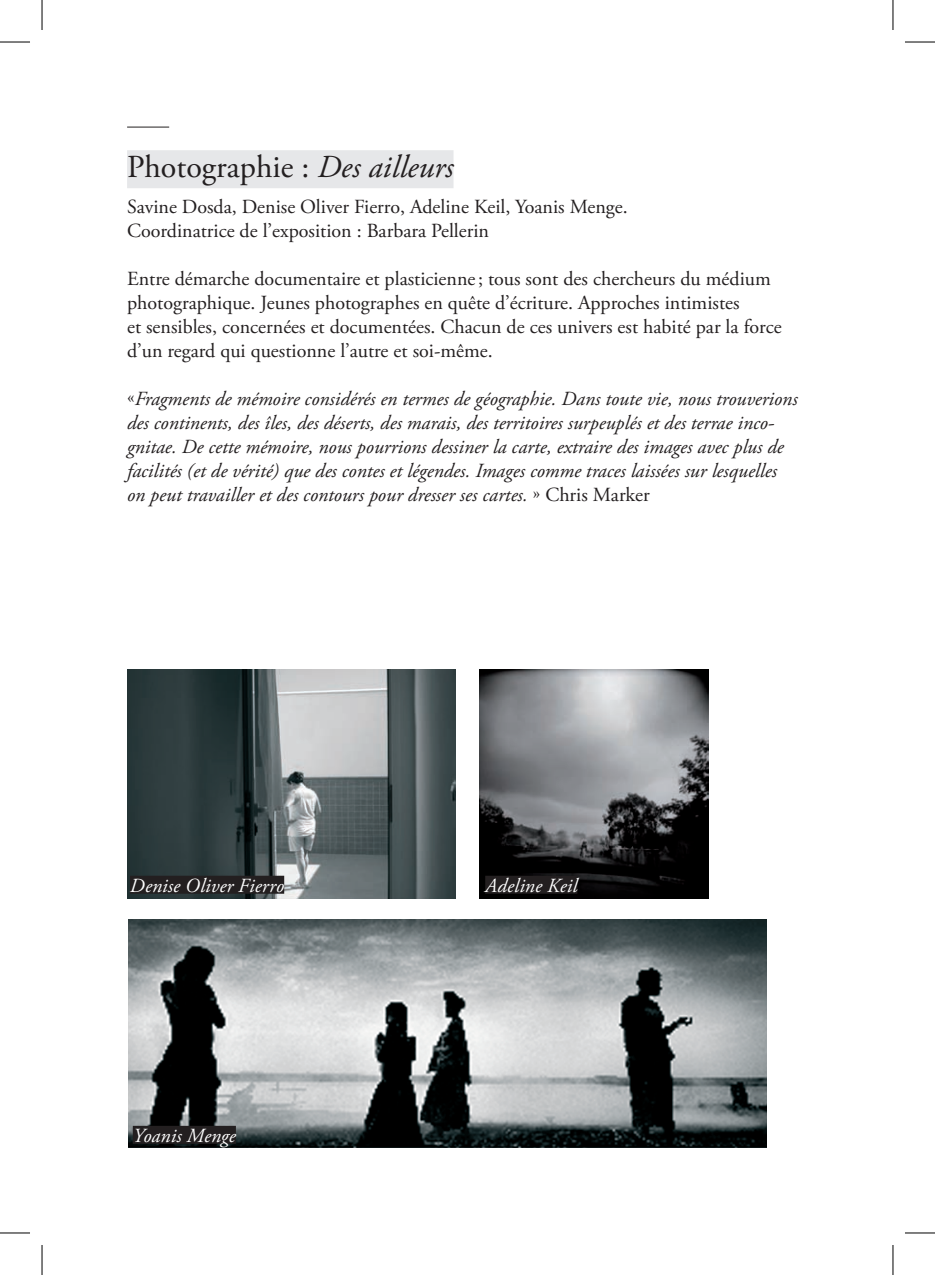
<style>
.page{position:relative;width:935px;height:1275px;background:#fff}
.page>*{position:absolute;margin:0;border:0;box-sizing:border-box;transform-origin:0 0}
.t1{font:32px "Adobe Garamond Pro";color:#231f20}
.t2{font:italic 20px/24px "Adobe Garamond Pro";color:#231f20}
.t3{font:20px/24px "Adobe Garamond Pro";color:#231f20}
.t4{font:italic 20px "Adobe Garamond Pro";letter-spacing:.01em;color:#fff}
.s1{font-style:italic}
.s2{font-style:normal}
</style>
<div class="page">
<hr style="left:127px;top:127px;width:42px;height:1px;background:#231f20">
<div style="left:127px;top:150px;width:326px;height:38px;background:#e6e7e9"></div>
<img style="left:479px;top:669px;width:229px;height:229px">
<div style="left:485px;top:875px;width:92px;height:18px;background:#231f20"></div>
<img style="left:127px;top:669px;width:328px;height:229px">
<div style="left:130px;top:875px;width:154px;height:18px;background:#231f20"></div>
<img style="left:128px;top:919px;width:638px;height:228px">
<div style="left:133px;top:1125px;width:103px;height:18px;background:#231f20"></div>
<hr style="left:0;top:42px;width:30px;height:1px;background:#000">
<hr style="left:904px;top:42px;width:30px;height:1px;background:#000">
<hr style="left:0;top:1232px;width:30px;height:1px;background:#000">
<hr style="left:904px;top:1232px;width:30px;height:1px;background:#000">
<hr style="left:42px;top:0;width:1px;height:30px;background:#000">
<hr style="left:42px;top:1245px;width:1px;height:30px;background:#000">
<hr style="left:892px;top:0;width:1px;height:30px;background:#000">
<hr style="left:892px;top:1245px;width:1px;height:30px;background:#000">
<h1 class="t1" style="left:127px;top:148px;width:328px">Photographie : <span class="s1">Des ailleurs</span></h1>
<p class="t3" style="left:127px;top:196px;width:502px">Savine Dosda, Denise Oliver Fierro, Adeline Keil, Yoanis Menge.<br>Coordinatrice de l’exposition : Barbara Pellerin</p>
<p class="t3" style="left:127px;top:268px;width:656px">Entre démarche documentaire et plasticienne; tous sont des chercheurs du médium photographique. Jeunes photographes en quête d’écriture. Approches intimistes<br>et sensibles, concernées et documentées. Chacun de ces univers est habité par la force d’un regard qui questionne l’autre et soi-même.</p>
<p class="t2" style="left:127px;top:387px;width:672px"><span class="s2">«</span>Fragments de mémoire considérés en termes de géographie. Dans toute vie, nous trouverions des continents, des îles, des déserts, des marais, des territoires surpeuplés et des terrae inco&shy;gnitae. De cette mémoire, nous pourrions dessiner la carte, extraire des images avec plus de facilités (et de vérité) que des contes et légendes. Images comme traces laissées sur lesquelles on peut travailler et des contours pour dresser ses cartes. <span class="s2">» Chris Marker</span></p>
<p class="t4" style="left:130px;top:873px;width:156px">Denise Oliver Fierro</p>
<p class="t4" style="left:485px;top:873px;width:94px">Adeline Keil</p>
<p class="t4" style="left:133px;top:1124px;width:105px">Yoanis Menge</p>
</div>
